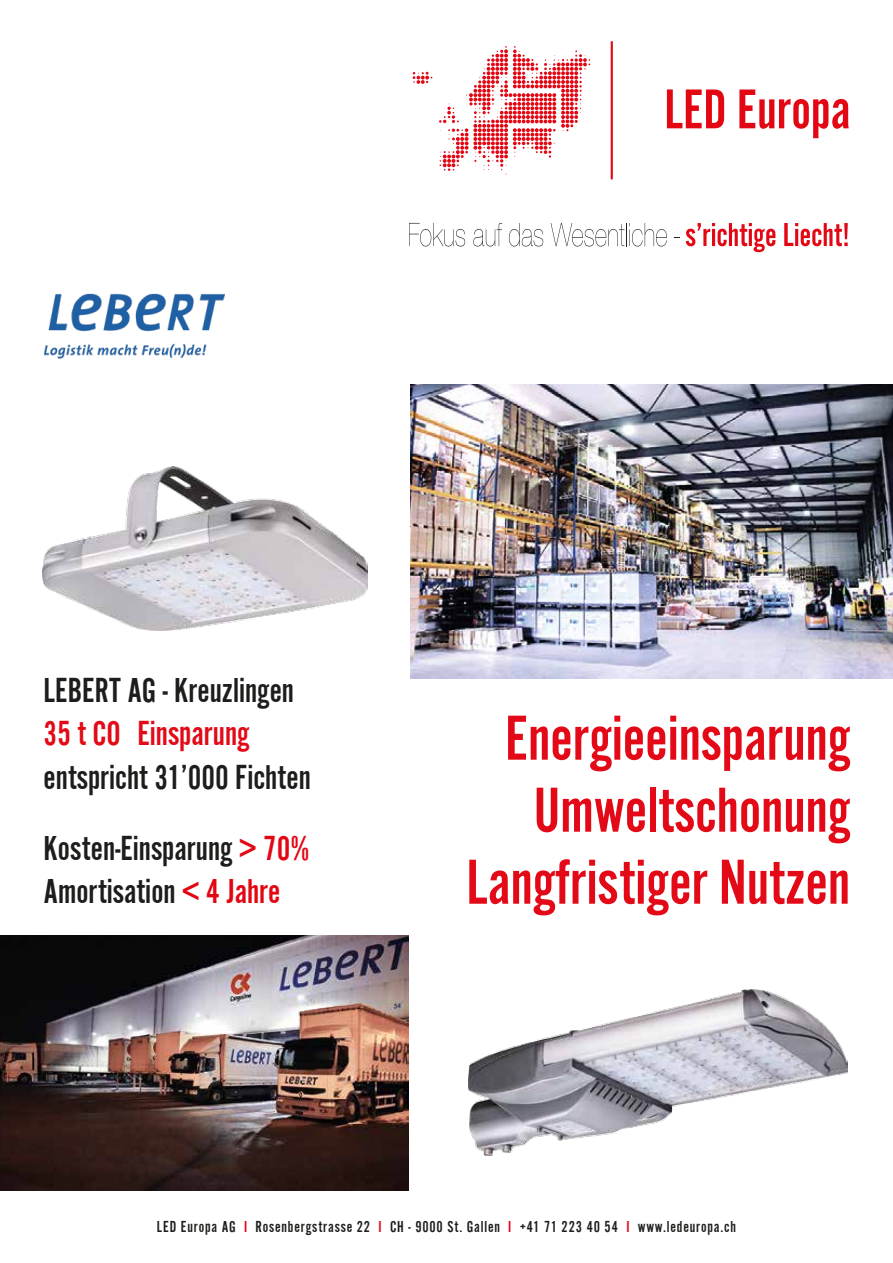
<style>
.page{position:relative;width:893px;height:1263px;background:#fff}
.page>*{position:absolute;margin:0;border:0;box-sizing:border-box;transform-origin:0 0}
.t1{font:66px/72px "Alternate Got No 2 D";color:#e30917;text-align:right}
.t2{font:36px/43.2px "Alternate Got No 2 D";color:#1d1d1b}
.t3{font:36px "Alternate Got No 2 D";color:#e30917}
.t4{font:16.5px "Alternate Got No 2 D";letter-spacing:.05em;color:#1d1d1b}
.s1{color:#e30613}
.s2{color:#e30917}
</style>
<div class="page">
<img style="left:0;top:936px;width:409px;height:255px">
<img style="left:45px;top:293px;width:179px;height:66px">
<img style="left:468px;top:989px;width:380px;height:167px">
<img style="left:43px;top:466px;width:324px;height:164px">
<hr style="left:611px;top:41px;width:2px;height:138px;background:#e30613">
<svg style="left:667px;top:89px;width:57px;height:39px"></svg>
<svg style="left:739px;top:89px;width:110px;height:49px"></svg>
<svg style="left:409px;top:72px;width:23px;height:15px"></svg>
<svg style="left:439px;top:46px;width:151px;height:129px"></svg>
<svg style="left:686px;top:223px;width:89px;height:29px"></svg>
<svg style="left:784px;top:223px;width:64px;height:23px"></svg>
<svg style="left:409px;top:223px;width:56px;height:23px"></svg>
<svg style="left:473px;top:223px;width:29px;height:23px"></svg>
<svg style="left:509px;top:223px;width:34px;height:23px"></svg>
<svg style="left:551px;top:223px;width:116px;height:23px"></svg>
<img style="left:410px;top:384px;width:483px;height:294px">
<p class="t2" style="left:44px;top:668px;width:252px">LEBERT AG - Kreuzlingen</p>
<p class="t3" style="left:44px;top:715px;width:207px">35 t CO Einsparung</p>
<p class="t2" style="left:44px;top:755px;width:269px">entspricht 31’000 Fichten</p>
<p class="t2" style="left:44px;top:826px;width:268px">Kosten-Einsparung <span class="s1">&gt; 70%<br></span>Amortisation <span class="s1">&lt; 4 Jahre</span></p>
<h1 class="t1" style="left:466px;top:702px;width:385px">Energieeinsparung<br>Umweltschonung<br>Langfristiger Nutzen</h1>
<p class="t4" style="left:157px;top:1218px;width:581px">LED Europa AG <span class="s2">I</span> Rosenbergstrasse 22 <span class="s2">I</span> CH - 9000 St. Gallen <span class="s2">I</span> +41 71 223 40 54 <span class="s2">I</span> www.ledeuropa.ch</p>
</div>
